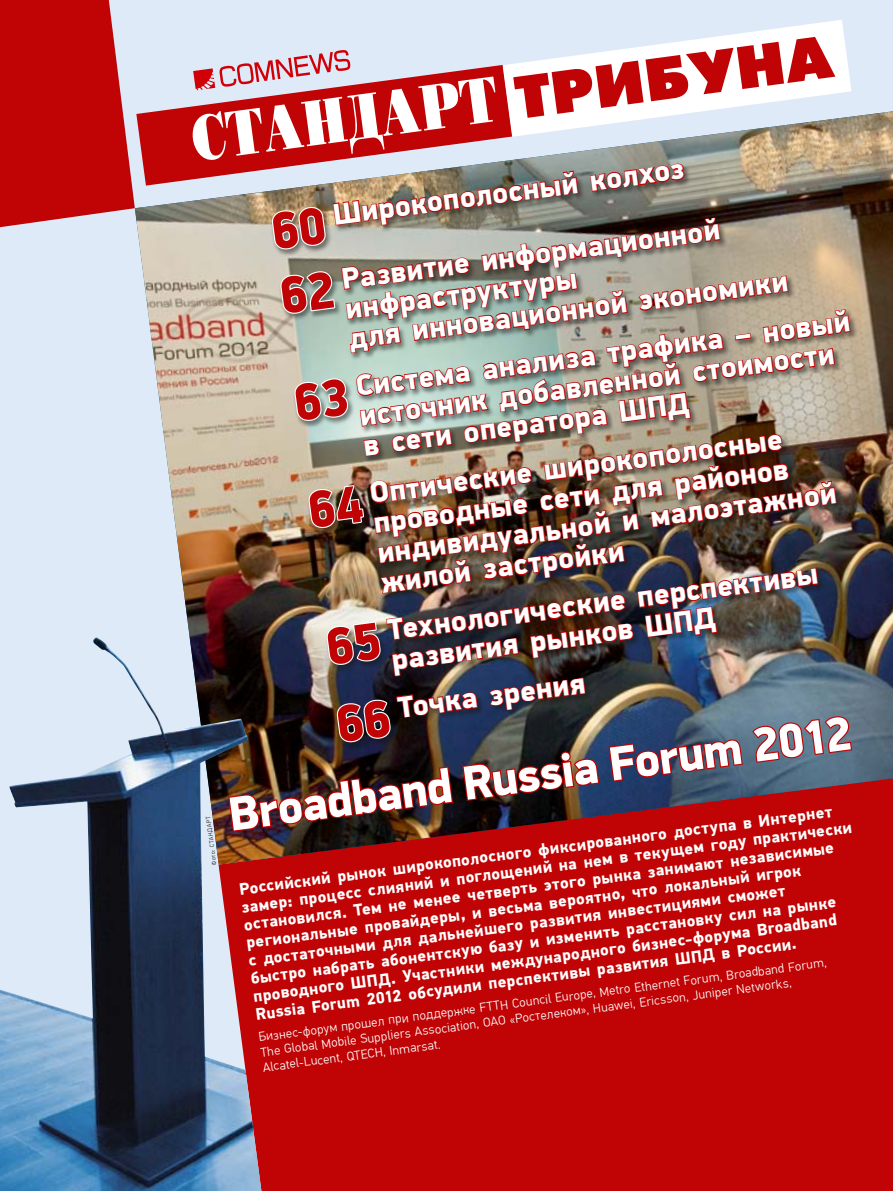
<style>
.page{position:relative;width:893px;height:1191px;background:#deeaf8}
.page>*{position:absolute;margin:0;border:0;box-sizing:border-box;transform-origin:0 0}
.Trib_title_cov{font:900 48px "PF Din Display Pro";color:#fff}
.Trib_soderzh{font:900 30px/30.3px "PF Din Display Pro";color:#fff}
.Trib_lid_cov{font:700 16.5px/18px "PF Din Text Pro";color:#fff}
.Trib_lid_cov-2{font:300 12.75px/15px "PF Din Text Pro";color:#fff}
.AutorFot{font:300 6px "PF Din Text Pro";color:#181716}
</style>
<div class="page">
<svg style="left:0;top:0;width:135px;height:227px;background:#c32123"></svg>
<div style="left:261px;top:864px;width:632px;height:327px;background:#c00304"></div>
<img style="left:135px;top:111px;width:758px;height:753px">
<img style="left:0;top:637px;width:261px;height:554px">
<img style="left:191px;top:20px;width:662px;height:827px">
<p class="Trib_soderzh" style="left:331px;top:199px;width:355px;rotate:-7deg">Широкополосный колхоз</p>
<p class="Trib_soderzh" style="left:340px;top:263px;width:444px;line-height:29.8px;rotate:-7deg">Развитие информационной инфраструктуры<br>для инновационной экономики</p>
<p class="Trib_soderzh" style="left:354px;top:370px;width:500px;rotate:-7deg">Система анализа трафика – новый источник добавленной стоимости в сети оператора ШПД</p>
<p class="Trib_soderzh" style="left:368px;top:477px;width:464px;rotate:-7deg">Оптические широкополосные проводные сети для районов индивидуальной и малоэтажной жилой застройки</p>
<p class="Trib_soderzh" style="left:386px;top:614px;width:435px;rotate:-7deg">Технологические перспективы развития рынков ШПД</p>
<p class="Trib_soderzh" style="left:396px;top:692px;width:190px;rotate:-7deg">Точка зрения</p>
<p class="Trib_title_cov" style="left:225px;top:783px;width:629px;rotate:-7deg">Broadband Russia Forum 2012</p>
<p class="AutorFot" style="left:211px;top:865px;width:50px;rotate:-97deg">Фото: СТАНДАРТ</p>
<p class="Trib_lid_cov" style="left:237px;top:883px;width:618px;rotate:-8deg">Российский рынок широкополосного фиксированного доступа в Интернет замер: процесс слияний и поглощений на нем в текущем году практически остановился. Тем не менее четверть этого рынка занимают независимые региональные провайдеры, и весьма вероятно, что локальный игрок<br>с достаточными для дальнейшего развития инвестициями сможет<br>быстро набрать абонентскую базу и изменить расстановку сил на рынке проводного ШПД. Участники международного бизнес-форума Broadband Russia Forum 2012 обсудили перспективы развития ШПД в России.</p>
<p class="Trib_lid_cov-2" style="left:258px;top:1032px;width:574px;rotate:-8deg">Бизнес-форум прошел при поддержке FTTH Council Europe, Metro Ethernet Forum, Broadband Forum,<br>The Global Mobile Suppliers Association, ОАО «Ростелеком», Huawei, Ericsson, Juniper Networks,</p>
<p class="Trib_lid_cov-2" style="left:262px;top:1060px;width:180px;rotate:-8deg">Alcatel‑Lucent, QTECH, Inmarsat.</p>
</div>
